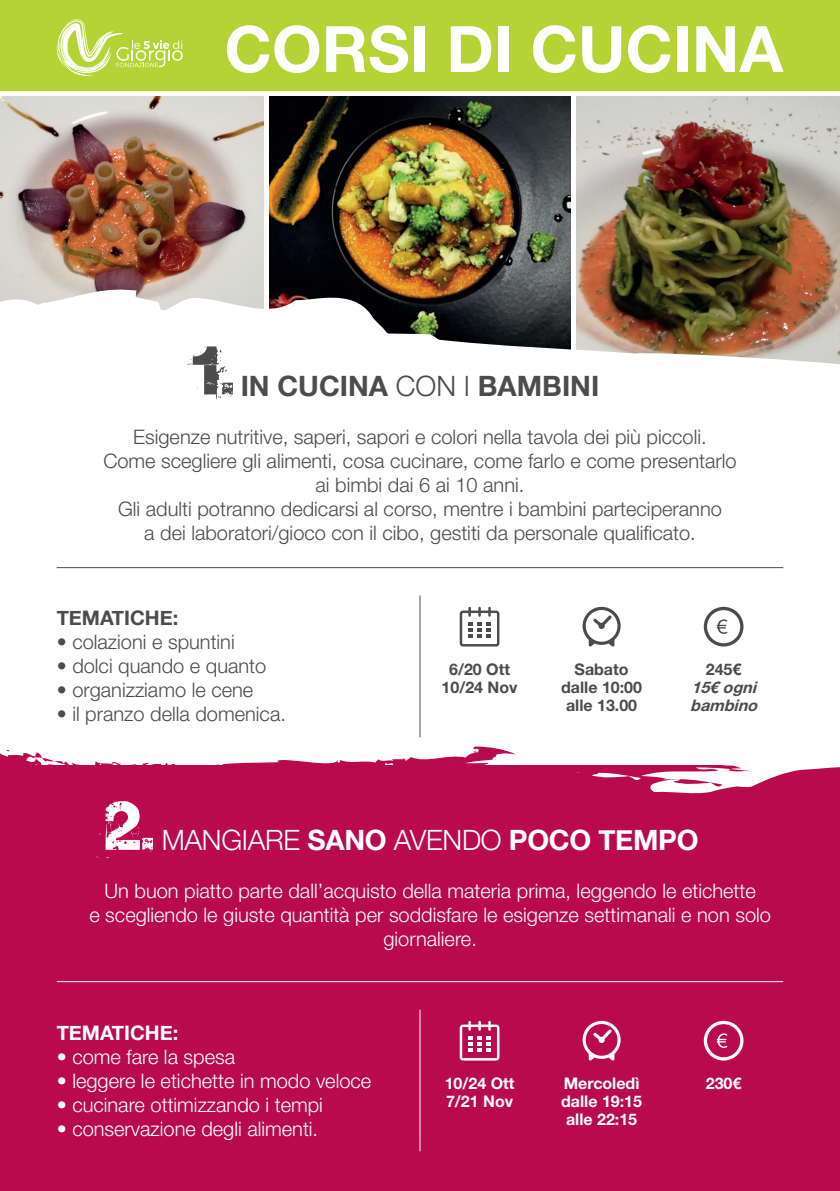
<style>
.page{position:relative;width:840px;height:1191px;background:#fff}
.page>*{position:absolute;margin:0;border:0;box-sizing:border-box;transform-origin:0 0}
.t1{font:700 64px "Helvetica Neue";color:#fff}
.t2{font:300 28px "Helvetica Neue";letter-spacing:-.01em;color:#fff}
.t3{font:700 28px "Helvetica Neue";color:#4b4c4d}
.t4{font:300 20px/24px "Helvetica Neue LT Std";color:#4b4c4d;text-align:center}
.t5{font:300 20px/24px "Helvetica Neue LT Std";color:#fff;text-align:center}
.t6{font:700 20px "Helvetica Neue";color:#4b4c4d}
.t7{font:700 20px "Helvetica Neue";color:#fff}
.t8{font:700 16px/18px "Helvetica Neue LT Std";color:#fff}
.t9{font:700 16px/18px "Helvetica Neue LT Std";color:#4b4c4d;text-align:center}
.t10{font:italic 700 16px/18px "Helvetica Neue LT Std";color:#4b4c4d}
.s1{font-weight:300}
.s2{font-weight:700}
</style>
<div class="page">
<img style="left:576px;top:96px;width:263px;height:185px">
<img style="left:0;top:96px;width:264px;height:185px">
<img style="left:269px;top:96px;width:301px;height:185px">
<img style="left:0;top:281px;width:839px;height:61px">
<svg style="left:56px;top:342px;width:783px;height:413px"></svg>
<svg style="left:0;top:300px;width:440px;height:128px"></svg>
<div style="left:0;top:765px;width:839px;height:426px;background:#b80a4d"></div>
<svg style="left:0;top:743px;width:515px;height:22px"></svg>
<svg style="left:591px;top:715px;width:248px;height:79px"></svg>
<div style="left:0;top:0;width:839px;height:91px;background:#b5d334"></div>
<svg style="left:459px;top:607px;width:40px;height:39px"></svg>
<svg style="left:582px;top:607px;width:38px;height:39px"></svg>
<svg style="left:459px;top:1020px;width:40px;height:40px"></svg>
<svg style="left:582px;top:1020px;width:38px;height:40px"></svg>
<hr style="left:57px;top:567px;width:725px;height:1px;background:#4b4c4d">
<hr style="left:419px;top:595px;width:1px;height:142px;background:#4b4c4d">
<hr style="left:57px;top:981px;width:725px;height:1px;background:#fff">
<svg style="left:703px;top:607px;width:40px;height:39px"></svg>
<svg style="left:703px;top:1020px;width:40px;height:40px"></svg>
<svg style="left:187px;top:346px;width:46px;height:54px"></svg>
<hr style="left:419px;top:1009px;width:1px;height:142px;background:#fff">
<svg style="left:96px;top:801px;width:57px;height:56px"></svg>
<svg style="left:56px;top:19px;width:126px;height:57px"></svg>
<h1 class="t1" style="left:224px;top:-1px;width:560px">CORSI DI CUCINA</h1>
<h2 class="t3" style="left:240px;top:364px;width:360px">IN CUCINA <span class="s1">CON I</span> BAMBINI</h2>
<p class="t4" style="left:103px;top:424px;width:634px">Esigenze nutritive, saperi, sapori e colori nella tavola dei più piccoli.<br>Come scegliere gli alimenti, cosa cucinare, come farlo e come presentarlo ai bimbi dai 6 ai 10 anni.<br>Gli adulti potranno dedicarsi al corso, mentre i bambini parteciperanno<br>a dei laboratori/gioco con il cibo, gestiti da personale qualificato.</p>
<p class="t6" style="left:57px;top:602px;width:123px">TEMATICHE:</p>
<p class="t4" style="left:57px;top:630px;width:179px">• colazioni e spuntini</p>
<p class="t4" style="left:57px;top:654px;width:211px">• dolci quando e quanto</p>
<p class="t4" style="left:57px;top:678px;width:198px">• organizziamo le cene</p>
<p class="t4" style="left:57px;top:702px;width:230px">• il pranzo della domenica.</p>
<p class="t9" style="left:441px;top:660px;width:77px">6/20 Ott<br>10/24 Nov</p>
<p class="t9" style="left:561px;top:660px;width:82px">Sabato dalle 10:00 alle 13.00</p>
<p class="t9" style="left:705px;top:660px;width:37px">245€</p>
<p class="t10" style="left:690px;top:678px;width:73px">15€ogni bambino</p>
<h2 class="t2" style="left:162px;top:817px;width:538px">MANGIARE <span class="s2">SANO</span> AVENDO <span class="s2">POCO TEMPO</span></h2>
<p class="t5" style="left:89px;top:878px;width:682px">Un buon piatto parte dall’acquisto della materia prima, leggendo le etichette<br>e scegliendo le giuste quantità per soddisfare le esigenze settimanali e non solo giornaliere.</p>
<p class="t7" style="left:57px;top:1017px;width:123px">TEMATICHE:</p>
<p class="t5" style="left:57px;top:1044px;width:180px">• come fare la spesa</p>
<p class="t5" style="left:57px;top:1068px;width:316px">• leggere le etichette in modo veloce</p>
<p class="t5" style="left:57px;top:1092px;width:267px">• cucinare ottimizzando i tempi</p>
<p class="t5" style="left:57px;top:1116px;width:263px">• conservazione degli alimenti.</p>
<p class="t8" style="left:444px;top:1074px;width:71px">10/24 Ott<br>7/21 Nov</p>
<p class="t8" style="left:560px;top:1074px;width:82px;text-align:center">Mercoledì dalle 19:15 alle 22:15</p>
<p class="t8" style="left:705px;top:1074px;width:37px">230€</p>
</div>
